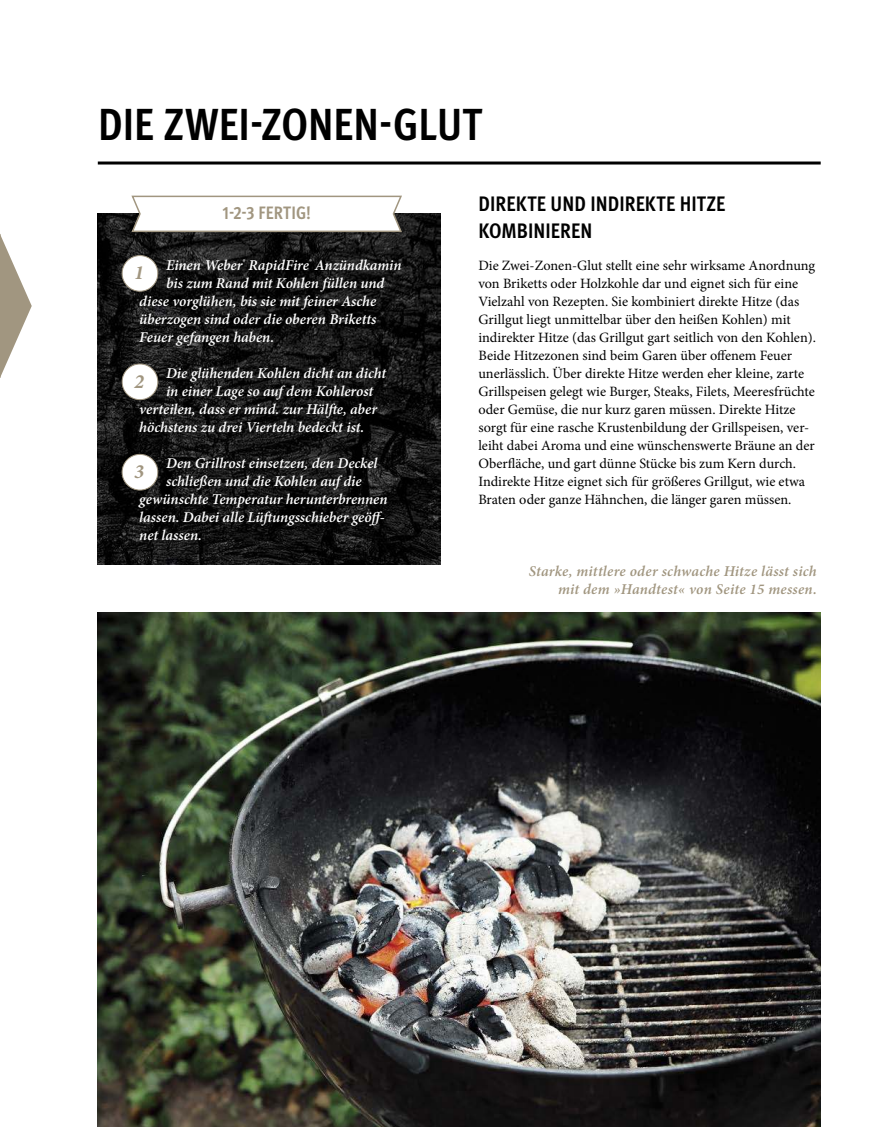
<style>
.page{position:relative;width:893px;height:1127px;background:#fff}
.page>*{position:absolute;margin:0;border:0;box-sizing:border-box;transform-origin:0 0}
.t1{font:700 condensed 45px "Meta Pro";color:#000}
.t2{font:700 condensed 21px/27px "Meta Pro";letter-spacing:.005em;color:#000}
.t3{font:italic 700 20.1px "Minion Pro";color:#a19680}
.t4{font:700 condensed 18px "Meta Pro";letter-spacing:.015em;color:#a19680}
.t5{font:italic 600 15px "Minion Pro";letter-spacing:-.005em;color:#fff}
.t6{font:italic 600 15px/18px "Minion Pro";letter-spacing:.015em;color:#a19680;text-align:right}
.t7{font:14.25px/18px "Minion Pro";color:#000}
</style>
<div class="page">
<svg style="left:0;top:234px;width:32px;height:144px"></svg>
<hr style="left:98px;top:161px;width:723px;height:3px;background:#000">
<img style="left:98px;top:612px;width:723px;height:515px">
<img style="left:98px;top:213px;width:342px;height:351px">
<svg style="left:130px;top:195px;width:273px;height:38px"></svg>
<div style="left:122px;top:256px;width:36px;height:35px;background:#fff;border-radius:50%"></div>
<div style="left:122px;top:255px;width:36px;height:37px;border:1px solid #a19680;border-radius:50%"></div>
<div style="left:122px;top:364px;width:36px;height:36px;background:#fff;border-radius:50%"></div>
<div style="left:122px;top:364px;width:36px;height:36px;border:1px solid #a19680;border-radius:50%"></div>
<div style="left:122px;top:454px;width:36px;height:36px;background:#fff;border-radius:50%"></div>
<div style="left:122px;top:454px;width:36px;height:36px;border:1px solid #a19680;border-radius:50%"></div>
<h1 class="t1" style="left:98px;top:98px;width:385px">DIE ZWEI-ZONEN-GLUT</h1>
<p class="t4" style="left:222px;top:202px;width:90px">1-2-3 FERTIG!</p>
<p class="t5" style="left:166px;top:259px;width:237px">Einen Weber<sup>®</sup> RapidFire<sup>®</sup> Anzündkamin</p>
<p class="t5" style="left:166px;top:277px;width:220px">bis zum Rand mit Kohlen füllen und</p>
<p class="t5" style="left:139px;top:295px;width:238px">diese vorglühen, bis sie mit feiner Asche</p>
<p class="t5" style="left:139px;top:313px;width:239px">überzogen sind oder die oberen Briketts</p>
<p class="t5" style="left:139px;top:331px;width:136px">Feuer gefangen haben.</p>
<p class="t5" style="left:166px;top:367px;width:222px">Die glühenden Kohlen dicht an dicht</p>
<p class="t5" style="left:166px;top:385px;width:209px">in einer Lage so aufdem Kohlerost</p>
<p class="t5" style="left:139px;top:403px;width:239px">verteilen, dass er min d. zur Hälte, aber</p>
<p class="t5" style="left:139px;top:421px;width:227px">höchstens zu drei Vierteln bedeckt ist.</p>
<p class="t5" style="left:166px;top:457px;width:213px">Den Grillrost einsetzen, den Deckel</p>
<p class="t5" style="left:166px;top:475px;width:197px">schließen und die Kohlen aufdie</p>
<p class="t5" style="left:139px;top:493px;width:250px">gewünschte Temperatur herunterbrennen</p>
<p class="t5" style="left:139px;top:511px;width:247px">lassen. Dabei alle Lütungsschieber geöf-</p>
<p class="t5" style="left:139px;top:529px;width:64px">net lassen.</p>
<h3 class="t3" style="left:134px;top:265px;width:11px">1</h3>
<h3 class="t3" style="left:134px;top:374px;width:11px">2</h3>
<h3 class="t3" style="left:134px;top:464px;width:11px">3</h3>
<h2 class="t2" style="left:478px;top:191px;width:248px">DIREKTE UND INDIREKTE HITZE<br>KOMBINIEREN</h2>
<p class="t7" style="left:478px;top:257px;width:339px">Die Zwei-Zonen-Glut stellt eine sehr wirksame Anordnung von Briketts oder Holzkohle dar und eignet sich für eine Vielzahl von Rezepten. Sie kombiniert direkte Hitze (das Grillgut liegt unmittelbar über den heißen Kohlen) mit indirekter Hitze (das Grillgut gart seitlich von den Kohlen).<br>Beide Hitzezonen sind beim Garen über ofenem Feuer<br>un erlässlich. Über direkte Hitze werden eher kleine, zarte Grillspeisen gelegt wie Burger, Steaks, Filets, Meeresfrüchte oder Gemüse, die nur kurz garen müssen. Direkte Hitze sorgt für eine rasche Krustenbildung der Grillspeisen, ver&shy;leiht da bei Aroma und eine wünschenswerte Bräune an der Oberläche, und gart dünne Stücke bis zum Kern durch.<br>Indirekte Hitze eignet sich für größeres Grillgut, wie etwa Braten oder ganze Hähnchen, die länger garen müssen.</p>
<p class="t6" style="left:529px;top:564px;width:290px">Starke, mittlere oder schwache Hitze lässt sich mit dem »Handtest« von Seite 15 messen.</p>
</div>
